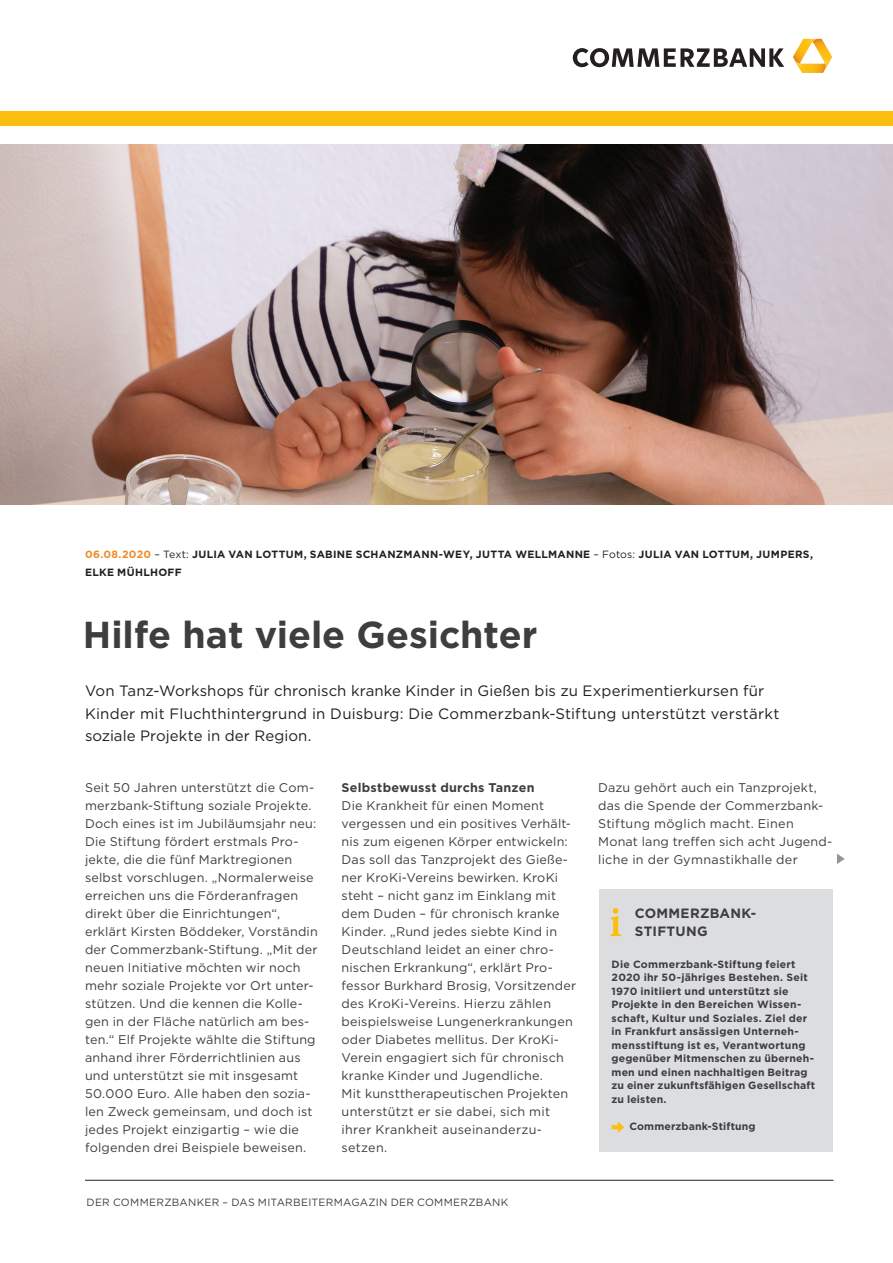
<style>
.page{position:relative;width:893px;height:1263px;background:#fff}
.page>*{position:absolute;margin:0;border:0;box-sizing:border-box;transform-origin:0 0}
.t1{font:700 37.5px "Gotham";letter-spacing:-.005em;color:#3e3e3f}
.t2{font:15px/22.5px "Gotham";letter-spacing:.01em;color:#231f20}
.t3{font:700 13.5px/18px "Gotham";letter-spacing:.02em;color:#3e3e3f}
.t4{font:12.6px/18px "Gotham";letter-spacing:.015em;color:#3e3e3f}
.t5{font:700 12.6px "Gotham";letter-spacing:.015em;color:#3e3e3f}
.t6{font:700 10.5px/13.5px "Gotham";letter-spacing:.02em;color:#3e3e3f}
.t7{font:700 10.5px/18px "Gotham";letter-spacing:.025em;color:#231f20}
.t8{font:10.5px "Gotham";letter-spacing:.025em;color:#3e3e3f}
.s1{color:#f38b25}
.s2{font-weight:400}
</style>
<div class="page">
<svg style="left:573px;top:48px;width:211px;height:19px"></svg>
<svg style="left:793px;top:39px;width:39px;height:34px"></svg>
<div style="left:0;top:111px;width:893px;height:15px;background:#fdbe12"></div>
<hr style="left:85px;top:1180px;width:748px;height:1px;background:#231f20">
<img style="left:0;top:144px;width:893px;height:360px">
<svg style="left:837px;top:854px;width:8px;height:10px"></svg>
<div style="left:599px;top:889px;width:234px;height:263px;background:#dcdddf"></div>
<svg style="left:611px;top:1121px;width:13px;height:12px"></svg>
<svg style="left:610px;top:908px;width:11px;height:28px"></svg>
<p class="t7" style="left:85px;top:545px;width:729px"><span class="s1">06.08.2020</span> <span class="s2">– Text:</span> JULIA VAN LOTTUM, SABINE SCHANZMANN-WEY, JUTTA WELLMANNE <span class="s2">– Fotos:</span> JULIA VAN LOTTUM, JUMPERS,<br>ELKE MÜHLHOFF</p>
<h1 class="t1" style="left:83px;top:610px;width:456px">Hilfe hat viele Gesichter</h1>
<p class="t2" style="left:85px;top:679px;width:696px">Von Tanz-Workshops für chronisch kranke Kinder in Gießen bis zu Experimentierkursen für<br>Kinder mit Fluchthintergrund in Duisburg: Die Commerzbank-Stiftung unterstützt verstärkt soziale Projekte in der Region.</p>
<p class="t4" style="left:85px;top:778px;width:234px">Seit 50 Jahren unterstützt die Com&shy;merzbank-Stiftung soziale Projekte.<br>Doch eines ist im Jubiläumsjahr neu:<br>Die Stiftung fördert erstmals Pro&shy;jekte, die die fünf Marktregionen selbst vorschlugen. „Normalerweise erreichen uns die Förderanfragen direkt über die Einrichtungen“, erklärt Kirsten Böddeker, Vorständin der Commerzbank-Stiftung. „Mit der neuen Initiative möchten wir noch mehr soziale Projekte vor Ort unter&shy;stützen. Und die kennen die Kolle&shy;gen in der Fläche natürlich am bes&shy;ten.“ Elf Projekte wählte die Stiftung anhand ihrer Förderrichtlinien aus und unterstützt sie mit insgesamt 50.000 Euro. Alle haben den sozia&shy;len Zweck gemeinsam, und doch ist jedes Projekt einzigartig – wie die folgenden drei Beispiele beweisen.</p>
<p class="t5" style="left:342px;top:779px;width:194px">Selbstbewusst durchs Tanzen</p>
<p class="t4" style="left:598px;top:778px;width:236px">Dazu gehört auch ein Tanzprojekt, das die Spende der Commerzbank-Stiftung möglich macht. Einen Monat lang treffen sich acht Jugend&shy;liche in der Gymnastikhalle der</p>
<p class="t4" style="left:342px;top:796px;width:236px">Die Krankheit für einen Moment vergessen und ein positives Verhält&shy;nis zum eigenen Körper entwickeln:<br>Das soll das Tanzprojekt des Gieße&shy;ner KroKi-Vereins bewirken. KroKi steht – nicht ganz im Einklang mit dem Duden – für chronisch kranke Kinder. „Rund jedes siebte Kind in Deutschland leidet an einer chro&shy;nischen Erkrankung“, erklärt Pro&shy;fessor Burkhard Brosig, Vorsitzender des KroKi-Vereins. Hierzu zählen beispielsweise Lungenerkrankungen oder Diabetes mellitus. Der KroKi-Verein engagiert sich für chronisch kranke Kinder und Jugendliche.<br>Mit kunsttherapeutischen Projekten unterstützt er sie dabei, sich mit ihrer Krankheit auseinanderzu&shy;setzen.</p>
<p class="t3" style="left:635px;top:904px;width:123px">COMMERZBANK-<br>STIFTUNG</p>
<p class="t6" style="left:611px;top:957px;width:205px">Die Commerzbank-Stiftung feiert 2020 ihr 50-jähriges Bestehen. Seit 1970 initiiert und unterstützt sie Projekte in den Bereichen Wissen&shy;schaft, Kultur und Soziales. Ziel der in Frankfurt ansässigen Unterneh&shy;mensstiftung ist es, Verantwortung gegenüber Mitmenschen zu überneh&shy;men und einen nachhaltigen Beitrag zu einer zukunftsfähigen Gesellschaft zu leisten.</p>
<p class="t6" style="left:630px;top:1119px;width:127px">Commerzbank-Stiftung</p>
<p class="t8" style="left:87px;top:1196px;width:423px">DER COMMERZBANKER – DAS MITARBEITERMAGAZIN DER COMMERZBANK</p>
</div>
